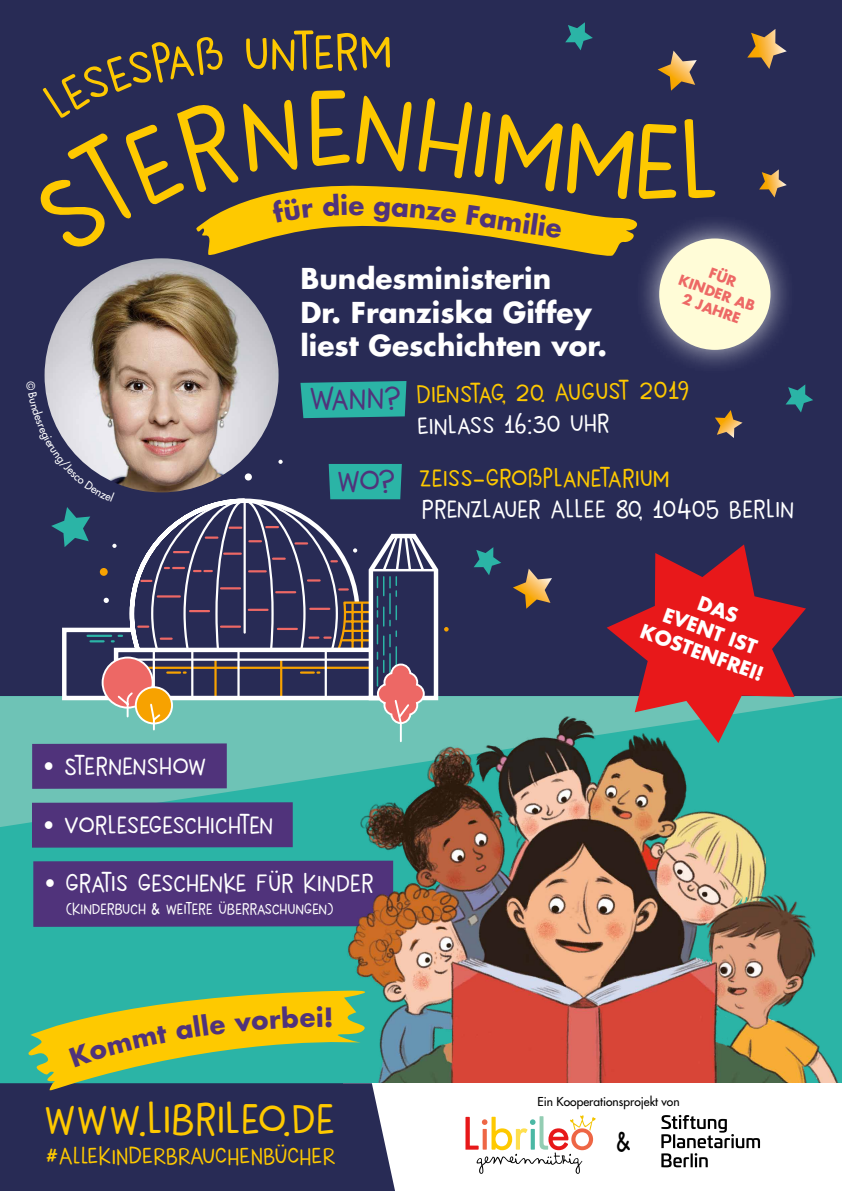
<style>
.page{position:relative;width:842px;height:1191px;background:#fff}
.page>*{position:absolute;margin:0;border:0;box-sizing:border-box;transform-origin:0 0}
.t1{font:45px "New Beginnings";color:#fec900}
.t2{font:33px "New Beginnings";color:#50337b}
.t3{font:700 28px/33.6px "Futura Std";color:#fff}
.t4{font:26.9px "New Beginnings";color:#000}
.t5{font:26px "New Beginnings";color:#fff}
.t6{font:26px "New Beginnings";color:#fec900}
.t7{font:700 26px "Futura Std";color:#50337b}
.t8{font:24.2px "New Beginnings";color:#fec900}
.t9{font:700 19.3px/23.2px "Futura Std";color:#fff;text-align:center}
.t10{font:16px "New Beginnings";letter-spacing:-.01em;color:#fff}
.t11{font:700 14px/16.8px "Futura Std";color:#ed6865;text-align:center}
.t12{font:500 12px "Futura Std";color:#000}
</style>
<div class="page">
<div style="left:0;top:0;width:842px;height:778px;background:#282b55"></div>
<div style="left:0;top:696px;width:842px;height:495px;background:#2bb4a6"></div>
<div style="left:0;top:696px;width:198px;height:131px;background:#6ec3b6"></div>
<svg style="left:785px;top:384px;width:28px;height:28px"></svg>
<svg style="left:715px;top:410px;width:27px;height:28px"></svg>
<svg style="left:513px;top:568px;width:39px;height:41px"></svg>
<svg style="left:474px;top:547px;width:27px;height:28px"></svg>
<svg style="left:747px;top:29px;width:40px;height:40px"></svg>
<svg style="left:759px;top:169px;width:28px;height:28px"></svg>
<img style="left:375px;top:696px;width:467px;height:387px">
<div style="left:343px;top:1083px;width:499px;height:108px;background:#fff"></div>
<div style="left:633px;top:213px;width:163px;height:162px;background:#fff;opacity:.75"></div>
<div style="left:659px;top:238px;width:111px;height:112px;background:#fffcd7;border-radius:50%"></div>
<img style="left:45px;top:258px;width:234px;height:234px;border-radius:117px">
<div style="left:32px;top:802px;width:166px;height:45px;background:#50337b"></div>
<svg style="left:465px;top:1115px;width:131px;height:58px"></svg>
<svg style="left:661px;top:1114px;width:99px;height:53px"></svg>
<div style="left:0;top:1083px;width:395px;height:108px;background:#282b55"></div>
<svg style="left:607px;top:544px;width:199px;height:199px"></svg>
<div style="left:33px;top:861px;width:165px;height:66px;background:#50337b"></div>
<img style="left:198px;top:678px;width:418px;height:303px">
<svg style="left:26px;top:380px;width:423px;height:409px"></svg>
<svg style="left:137px;top:22px;width:578px;height:239px"></svg>
<svg style="left:25px;top:989px;width:366px;height:105px"></svg>
<p class="t7" style="left:348px;top:188px;width:17px">e</p>
<p class="t7" style="left:444px;top:194px;width:123px;rotate:8deg">e Familie</p>
<p class="t3" style="left:300px;top:261px;width:308px">Bundesministerin<br>Dr. Franziska Giffey liest Geschichten vor.</p>
<p class="t11" style="left:688px;top:255px;width:82px;rotate:20deg">FÜR<br>KINDER AB<br>2 JAHRE</p>
<p class="t2" style="left:309px;top:377px;width:94px;rotate:-1deg">WANN?</p>
<p class="t2" style="left:337px;top:459px;width:60px">WO?</p>
<p class="t6" style="left:416px;top:377px;width:275px;rotate:-1deg">DIENSTAG, 20. AUGUST 2019</p>
<p class="t5" style="left:417px;top:409px;width:194px;rotate:-1deg">EINLASS 16:30 UHR</p>
<p class="t6" style="left:419px;top:460px;width:252px">ZEISS-GROßPLANETARIUM</p>
<p class="t5" style="left:422px;top:492px;width:374px">PRENZLAUER ALLEE 80, 10405 BERLIN</p>
<p class="t5" style="left:43px;top:749px;width:165px">• STERNENSHOW</p>
<p class="t5" style="left:43px;top:807px;width:232px">• VORLESEGESCHICHTEN</p>
<p class="t5" style="left:44px;top:865px;width:331px">• GRATIS GESCHENKE FÜR KINDER</p>
<p class="t10" style="left:66px;top:898px;width:270px">(KINDERBUCH &amp; WEITERE ÜBERRASCHUNGEN)</p>
<p class="t9" style="left:661px;top:576px;width:131px;rotate:20deg">DAS<br>EVENT IST<br>KOSTENFREI!</p>
<h1 class="t1" style="left:44px;top:1089px;width:293px">WWW.LIBRILEO.DE</h1>
<p class="t8" style="left:45px;top:1140px;width:292px">#ALLEKINDERBRAUCHENBÜCHER</p>
<p class="t12" style="left:537px;top:1093px;width:144px">Ein Kooperationsprojekt von</p>
<p class="t4" style="left:616px;top:1123px;width:17px">&amp;</p>
</div>
